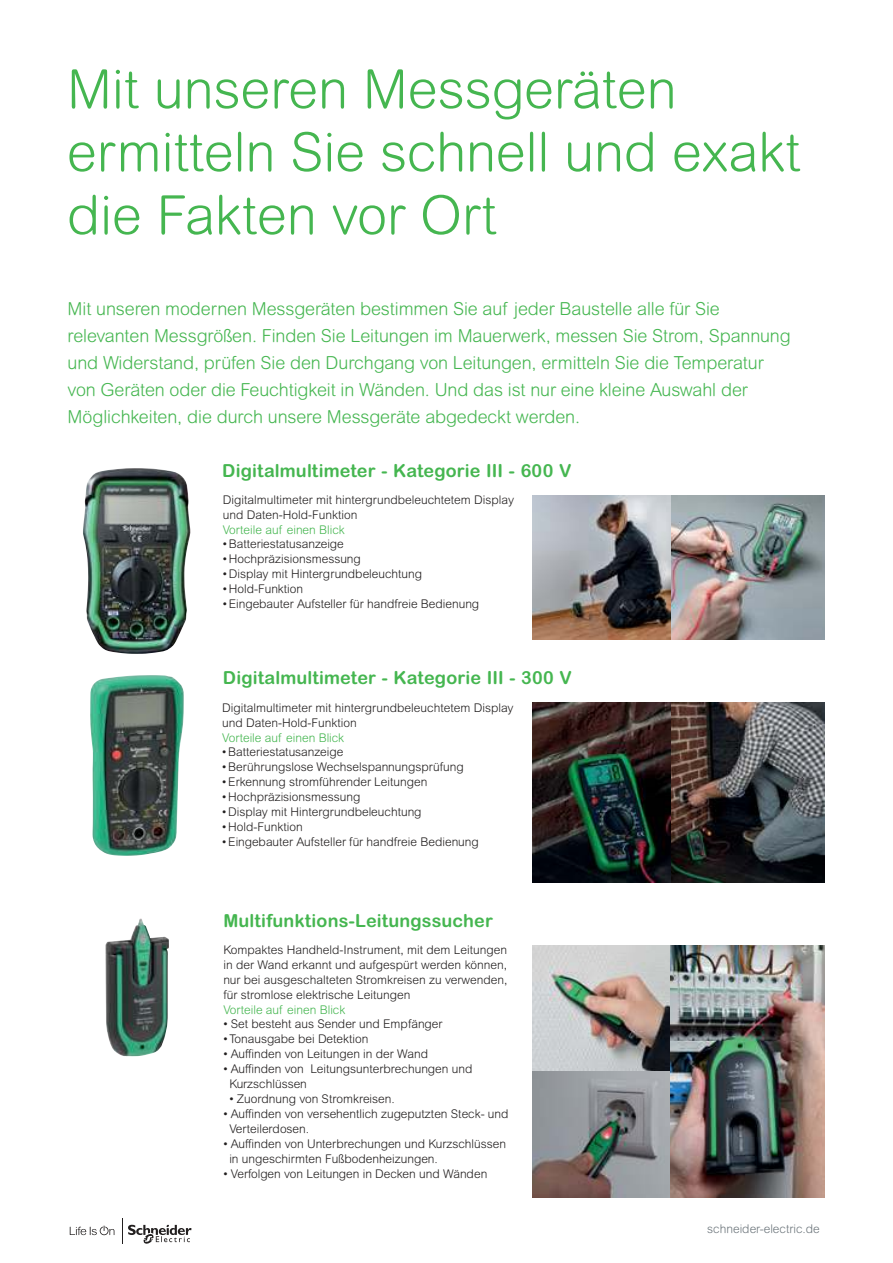
<style>
.page{position:relative;width:893px;height:1263px;background:#fff}
.page>*{position:absolute;margin:0;border:0;box-sizing:border-box;transform-origin:0 0}
.t1{font:300 54px/63px "Arial Rounded MT Std";color:#45b650}
.t2{font:300 18px/27px "Arial Rounded MT Pro";letter-spacing:-.005em;color:#45b650}
.t3{font:700 18px "Arial Rounded MT Std";letter-spacing:.01em;color:#45b650}
.t4{font:300 12px/15px "Arial Rounded MT Pro";color:#221f1f}
.t5{font:300 12px/15px "Arial MT Std";color:#221f1f}
.t6{font:300 12px "Arial Rounded MT Pro";color:#45b650}
.t7{font:300 12px "Arial Rounded MT Pro";color:#6d767c}
</style>
<div class="page">
<svg style="left:70px;top:1226px;width:44px;height:9px"></svg>
<svg style="left:122px;top:1218px;width:70px;height:26px"></svg>
<img style="left:670px;top:495px;width:155px;height:144px">
<img style="left:83px;top:468px;width:107px;height:186px">
<img style="left:532px;top:703px;width:293px;height:179px">
<img style="left:90px;top:675px;width:61px;height:181px">
<img style="left:532px;top:945px;width:138px;height:126px">
<svg style="left:532px;top:1071px;width:138px;height:126px;background:#878789"></svg>
<img style="left:670px;top:945px;width:155px;height:252px">
<img style="left:105px;top:918px;width:64px;height:138px">
<img style="left:532px;top:495px;width:138px;height:144px">
<h1 class="t1" style="left:67px;top:63px;width:735px">Mit unseren Messgeräten ermitteln Sie schnell und exakt die Fakten vor Ort</h1>
<p class="t2" style="left:68px;top:297px;width:725px">Mit unseren modernen Messgeräten bestimmen Sie auf jeder Baustelle alle für Sie relevanten Messgrößen. Finden Sie Leitungen im Mauerwerk, messen Sie Strom, Spannung und Widerstand, prüfen Sie den Durchgang von Leitungen, ermitteln Sie die Temperatur von Geräten oder die Feuchtigkeit in Wänden. Und das ist nur eine kleine Auswahl der Möglichkeiten, die durch unsere Messgeräte abgedeckt werden.</p>
<h2 class="t3" style="left:222px;top:464px;width:351px">Digitalmultimeter - Kategorie III - 600 V</h2>
<p class="t5" style="left:223px;top:492px;width:293px">Digitalmultimeter mit hintergrundbeleuchtetem Display und Daten-Hold-Funktion</p>
<p class="t6" style="left:223px;top:525px;width:124px">Vorteile auf einen Blick</p>
<p class="t4" style="left:223px;top:538px;width:123px">• Batteriestatusanzeige</p>
<p class="t4" style="left:223px;top:553px;width:140px">• Hochpräzisionsmessung</p>
<p class="t4" style="left:223px;top:568px;width:201px">• Display mit Hintergrundbeleuchtung</p>
<p class="t4" style="left:223px;top:583px;width:82px">• Hold-Funktion</p>
<p class="t4" style="left:223px;top:598px;width:258px">• Eingebauter Aufsteller für handfreie Bedienung</p>
<h2 class="t3" style="left:223px;top:671px;width:351px">Digitalmultimeter - Kategorie III - 300 V</h2>
<p class="t5" style="left:222px;top:700px;width:293px">Digitalmultimeter mit hintergrundbeleuchtetem Display und Daten-Hold-Funktion</p>
<p class="t6" style="left:222px;top:733px;width:124px">Vorteile auf einen Blick</p>
<p class="t4" style="left:222px;top:746px;width:123px">• Batteriestatusanzeige</p>
<p class="t4" style="left:222px;top:761px;width:243px">• Berührungslose Wechselspannungsprüfung</p>
<p class="t4" style="left:222px;top:776px;width:206px">• Erkennung stromführender Leitungen</p>
<p class="t4" style="left:222px;top:791px;width:140px">• Hochpräzisionsmessung</p>
<p class="t4" style="left:222px;top:806px;width:201px">• Display mit Hintergrundbeleuchtung</p>
<p class="t4" style="left:222px;top:821px;width:82px">• Hold-Funktion</p>
<p class="t4" style="left:222px;top:836px;width:258px">• Eingebauter Aufsteller für handfreie Bedienung</p>
<h2 class="t3" style="left:223px;top:914px;width:271px">Multifunktions-Leitungssucher</h2>
<p class="t5" style="left:223px;top:942px;width:286px;text-align:justify">Kompaktes Handheld-Instrument, mit dem Leitungen in der Wand erkannt und aufgespürt werden können, nur bei ausgeschalteten Stromkreisen zu verwenden, für stromlose elektrische Leitungen</p>
<p class="t6" style="left:223px;top:1005px;width:124px">Vorteile auf einen Blick</p>
<p class="t4" style="left:223px;top:1018px;width:221px">• Set besteht aus Sender und Empfänger</p>
<p class="t4" style="left:223px;top:1033px;width:147px">• Tonausgabe bei Detektion</p>
<p class="t4" style="left:223px;top:1048px;width:206px">• Auffinden von Leitungen in der Wand</p>
<p class="t4" style="left:229px;top:1063px;width:245px;text-indent:-6px">• Auffinden von Leitungsunterbrechungen und<br>Kurzschlüssen</p>
<p class="t4" style="left:229px;top:1093px;width:167px">• Zuordnung von Stromkreisen.</p>
<p class="t4" style="left:229px;top:1108px;width:281px;text-indent:-6px">• Auffinden von versehentlich zugeputzten Steck- und<br>Verteilerdosen.</p>
<p class="t4" style="left:229px;top:1138px;width:278px;text-indent:-6px">• Auffinden von Unterbrechungen und Kurzschlüssen in ungeschirmten Fußbodenheizungen.</p>
<p class="t4" style="left:223px;top:1168px;width:265px">• Verfolgen von Leitungen in Decken und Wänden</p>
<p class="t7" style="left:707px;top:1224px;width:114px">schneider-electric.de</p>
</div>
